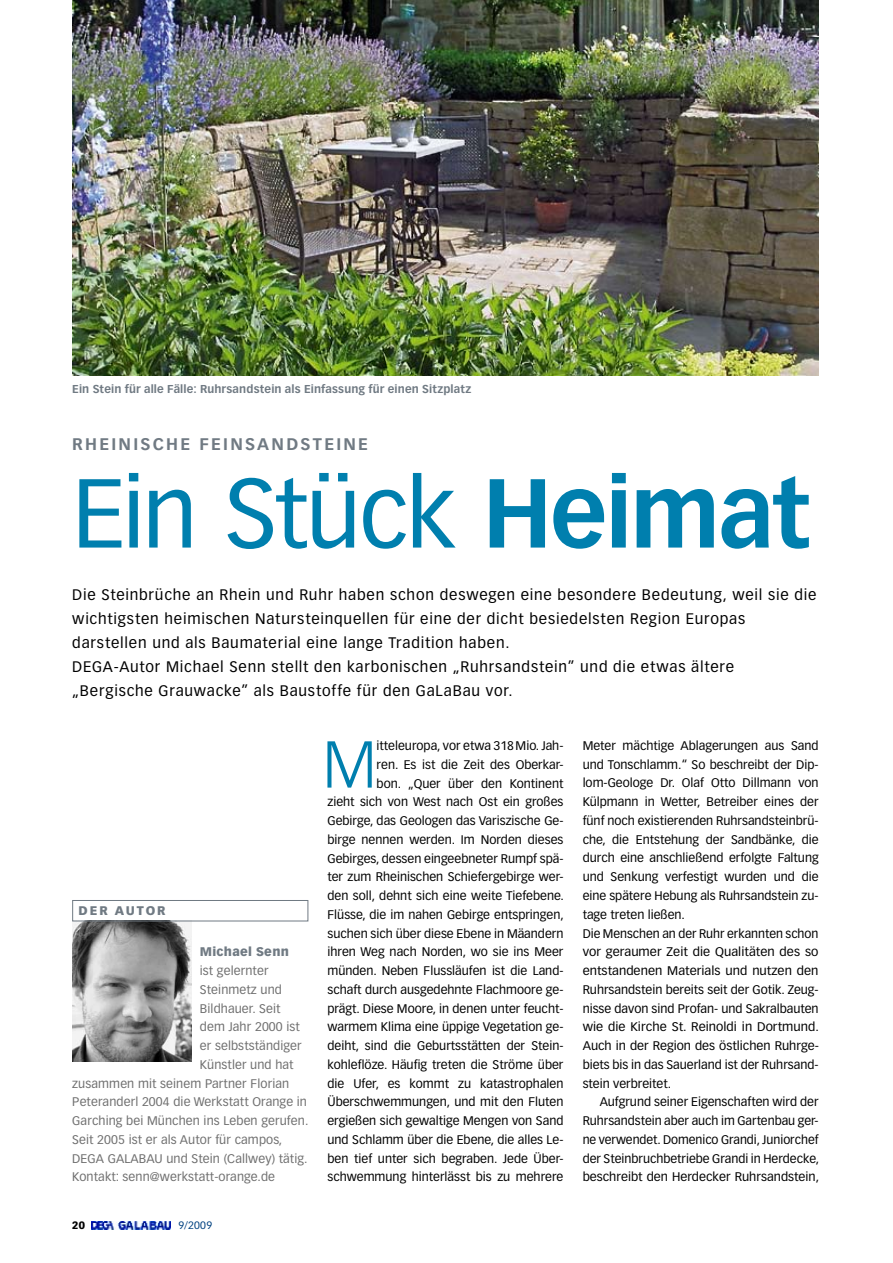
<style>
.page{position:relative;width:893px;height:1263px;background:#fff}
.page>*{position:absolute;margin:0;border:0;box-sizing:border-box;transform-origin:0 0}
.t1{font:96px "Vectora LT Std";letter-spacing:-.025em;color:#007fae}
.t2{font:300 64.95px "Vectora LT Std";color:#007fae}
.t3{font:700 16.5px "Vectora LT Std";letter-spacing:.135em;color:#707a83}
.t4{font:15px/24px "Vectora LT Std";letter-spacing:.05em;color:#000}
.t5{font:12.3px/18.8px "Vectora LT Std";color:#000;text-align:right}
.t6{font:12.3px "Vectora LT Std";letter-spacing:.01em;color:#6f6f6f}
.t7{font:900 12.3px "Vectora LT Std";letter-spacing:.14em;color:#707a83}
.t8{font:700 11.25px "Vectora LT Std";letter-spacing:.015em;color:#707a83}
.t9{font:10.5px "Vectora LT Std";color:#004180}
.t10{font:900 10.5px "Vectora LT Std";color:#000}
.s1{font-weight:700}
</style>
<div class="page">
<img style="left:72px;top:921px;width:119px;height:140px">
<div style="left:72px;top:900px;width:236px;height:21px;border:1px solid #707a83"></div>
<img style="left:72px;top:0;width:747px;height:375px">
<img style="left:91px;top:1221px;width:80px;height:8px">
<p class="t8" style="left:72px;top:382px;width:400px">Ein Stein für alle Fälle: Ruhrsandstein als Einfassung für einen Sitzplatz</p>
<h3 class="t3" style="left:72px;top:434px;width:297px">Rheinische Feinsandsteine</h3>
<h1 class="t1" style="left:72px;top:457px;width:740px">Ein Stück <span class="s1">Heimat</span></h1>
<p class="t4" style="left:72px;top:583px;width:746px">Die Steinbrüche an Rhein und Ruhr haben schon deswegen eine besondere Bedeutung, weil sie die wichtigsten heimischen Natursteinquellen für eine der dicht besiedelsten Region Europas darstellen und als Baumaterial eine lange Tradition haben.<br>DEGA-Autor Michael Senn stellt den karbonischen „Ruhrsandstein” und die etwas ältere „Bergische Grauwacke” als Baustoffe für den GaLaBau vor.</p>
<p class="t7" style="left:79px;top:903px;width:89px">DER AUTOR</p>
<p class="t7" style="left:200px;top:944px;width:91px">MICHAEL SENN</p>
<p class="t6" style="left:200px;top:963px;width:70px">ist gelernter</p>
<p class="t6" style="left:200px;top:982px;width:84px">Steinmetz und</p>
<p class="t6" style="left:200px;top:1001px;width:82px">Bildhauer. Seit</p>
<p class="t6" style="left:200px;top:1020px;width:102px">dem Jahr 2000 ist</p>
<p class="t6" style="left:200px;top:1038px;width:103px">er selbstständiger</p>
<p class="t6" style="left:200px;top:1057px;width:95px">Künstler und hat</p>
<p class="t6" style="left:72px;top:1076px;width:218px">zusammen mit seinem Partner Florian</p>
<p class="t6" style="left:72px;top:1095px;width:236px">Peteranderl 2004 die Werkstatt Orange in</p>
<p class="t6" style="left:72px;top:1113px;width:238px">Garching bei München ins Leben gerufen.</p>
<p class="t6" style="left:72px;top:1132px;width:212px">Seit 2005 ist er als Autor für campos,</p>
<p class="t6" style="left:72px;top:1151px;width:237px">DEGA GALABAU und Stein (Callwey) tätig.</p>
<p class="t6" style="left:72px;top:1170px;width:204px">Kontakt: senn@werkstatt-orange.de</p>
<p class="t10" style="left:72px;top:1218px;width:14px">20</p>
<p class="t9" style="left:179px;top:1219px;width:35px">9/2009</p>
<p class="t5" style="left:327px;top:736px;width:238px">itteleuropa, vor etwa 318Mio. Jah-<br>ren. Es ist die Zeit des Oberkar-<br>bon. „Quer über den Kontinent<br>zieht sich von West nach Ost ein großes Gebirge, das Geologen das Variszische Ge&shy;birge nennen werden. Im Norden dieses Gebirges, dessen eingeebneter Rumpf spä&shy;ter zum Rheinischen Schiefergebirge wer&shy;den soll, dehnt sich eine weite Tiefebene.<br>Flüsse, die im nahen Gebirge entspringen, suchen sich über diese Ebene in Mäandern ihren Weg nach Norden, wo sie ins Meer münden. Neben Flussläufen ist die Land&shy;schaft durch ausgedehnte Flachmoore ge&shy;prägt. Diese Moore, in denen unter feucht&shy;warmem Klima eine üppige Vegetation ge&shy;deiht, sind die Geburtsstätten der Stein&shy;kohleflöze. Häufig treten die Ströme über die Ufer, es kommt zu katastrophalen Überschwemmungen, und mit den Fluten ergießen sich gewaltige Mengen von Sand und Schlamm über die Ebene, die alles Le&shy;ben tief unter sich begraben. Jede Über&shy;schwemmung hinterlässt bis zu mehrere</p>
<p class="t5" style="left:583px;top:736px;width:238px;text-align:left">Meter mächtige Ablagerungen aus Sand und Tonschlamm.“ So beschreibt der Dip&shy;lom-Geologe Dr. Olaf Otto Dillmann von Külpmann in Wetter, Betreiber eines der fünf noch existierenden Ruhrsandsteinbrü&shy;che, die Entstehung der Sandbänke, die durch eine anschließend erfolgte Faltung und Senkung verfestigt wurden und die eine spätere Hebung als Ruhrsandstein zu&shy;tage treten ließen.<br>Die Menschen an der Ruhr erkannten schon vor geraumer Zeit die Qualitäten des so entstandenen Materials und nutzen den Ruhrsandstein bereits seit der Gotik. Zeug&shy;nisse davon sind Profan- und Sakralbauten wie die Kirche St. Reinoldi in Dortmund.<br>Auch in der Region des östlichen Ruhrge&shy;biets bis in das Sauerland ist der Ruhrsand&shy;stein verbreitet.</p>
<h2 class="t2" style="left:323px;top:727px;width:56px">M</h2>
<p class="t5" style="left:583px;top:1093px;width:238px;text-align:justify;text-indent:17px">Aufgrund seiner Eigenschaften wird der Ruhrsandstein aber auch im Gartenbau ger&shy;ne verwendet. Domenico Grandi, Juniorchef der Steinbruchbetriebe Grandi in Herdecke, beschreibt den Herdecker Ruhrsandstein,</p>
</div>
